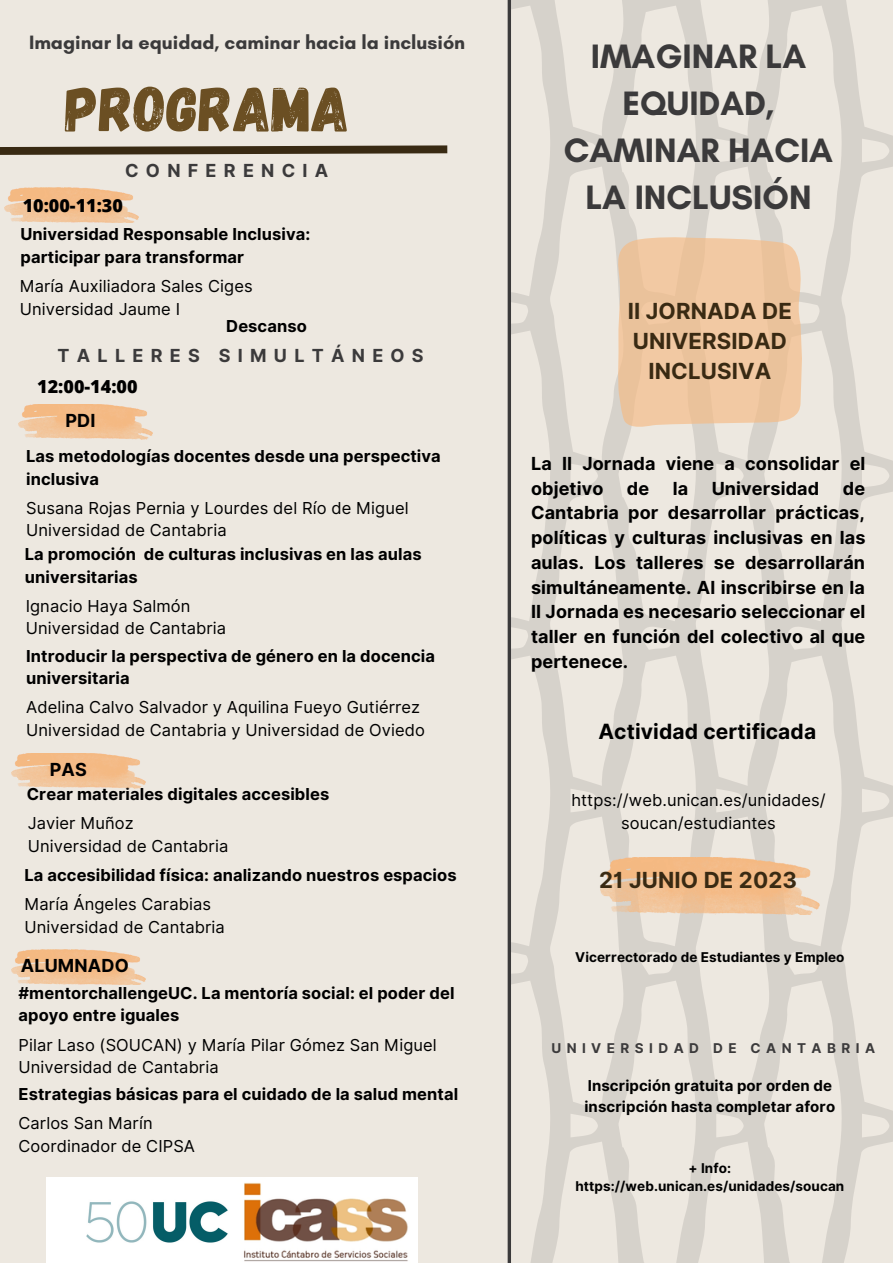
<style>
.page{position:relative;width:893px;height:1264px;background:#fff}
.page>*{position:absolute;margin:0;border:0;box-sizing:border-box;transform-origin:0 0}
.t1{font:63.45px "Gagalin";color:#6b4f23}
.t2{font:700 34.5px/47.2px "Glacial Indifference";color:#3b3a3b;text-align:center}
.t3{font:700 22.2px/30.3px "Inter";letter-spacing:.005em;color:#392a13;text-align:center}
.t4{font:700 21px "Inter";letter-spacing:.005em;color:#000}
.t5{font:700 19.65px "Glacial Indifference";color:#3b3a3b}
.t6{font:700 18px/24.8px "Inter";letter-spacing:.005em;color:#000}
.t7{font:700 18px "Inter";letter-spacing:.405em;color:#3b3a3b}
.t8{font:800 18px "Open Sans";color:#000}
.t9{font:16.5px/22.5px "Inter";letter-spacing:.005em;color:#000;text-align:center}
.t10{font:700 16.5px/22.5px "Inter";letter-spacing:.005em;color:#000}
.t11{font:700 15px/20.2px "Inter";letter-spacing:.005em;color:#000}
.t12{font:700 13.5px "Inter";letter-spacing:.005em;color:#000}
.t13{font:700 13.5px "Inter";letter-spacing:.405em;color:#3b3a3b}
</style>
<div class="page">
<div style="left:0;top:0;width:892px;height:1262px;background:#ede8e0"></div>
<svg style="left:511px;top:0;width:381px;height:1262px"></svg>
<svg style="left:507px;top:0;width:4px;height:1262px;background:#585656"></svg>
<div style="left:617px;top:237px;width:185px;height:190px;background:#f2c9a3"></div>
<img style="left:47px;top:1177px;width:185px;height:85px">
<img style="left:232px;top:1177px;width:186px;height:85px">
<svg style="left:0;top:145px;width:448px;height:10px;background:#5f523e"></svg>
<img style="left:4px;top:188px;width:134px;height:35px">
<img style="left:19px;top:404px;width:133px;height:35px">
<img style="left:12px;top:753px;width:133px;height:35px">
<img style="left:12px;top:950px;width:133px;height:34px">
<img style="left:601px;top:857px;width:218px;height:57px">
<p class="t5" style="left:29px;top:30px;width:437px">Imaginar la equidad, caminar hacia la inclusión</p>
<p class="t2" style="left:564px;top:32px;width:270px">IMAGINAR LA<br>EQUIDAD,<br>CAMINAR HACIA<br>LA INCLUSIÓN</p>
<p class="t1" style="left:65px;top:68px;width:286px">PROGRAMA</p>
<p class="t7" style="left:125px;top:160px;width:205px">CONFERENCIA</p>
<p class="t8" style="left:23px;top:193px;width:102px">10:00-11:30</p>
<p class="t10" style="left:20px;top:223px;width:291px">Universidad Responsable Inclusiva:</p>
<p class="t10" style="left:20px;top:245px;width:225px">participar para transformar</p>
<p class="t9" style="left:20px;top:275px;width:234px">María Auxiliadora Sales Ciges</p>
<p class="t9" style="left:20px;top:297px;width:162px">Universidad Jaume I</p>
<p class="t10" style="left:226px;top:315px;width:82px">Descanso</p>
<p class="t3" style="left:627px;top:295px;width:165px">II JORNADA DE<br>UNIVERSIDAD<br>INCLUSIVA</p>
<p class="t7" style="left:57px;top:344px;width:368px">TALLERES SIMULTÁNEOS</p>
<p class="t8" style="left:37px;top:373px;width:102px">12:00-14:00</p>
<p class="t6" style="left:65px;top:408px;width:31px">PDI</p>
<p class="t10" style="left:26px;top:445px;width:416px">Las metodologías docentes desde una perspectiva inclusiva</p>
<p class="t9" style="left:26px;top:496px;width:384px">Susana Rojas Pernia y Lourdes del Río de Miguel</p>
<p class="t9" style="left:26px;top:519px;width:202px">Universidad de Cantabria</p>
<p class="t10" style="left:25px;top:543px;width:398px">La promoción de culturas inclusivas en las aulas universitarias</p>
<p class="t9" style="left:26px;top:594px;width:166px">Ignacio Haya Salmón</p>
<p class="t9" style="left:26px;top:617px;width:202px">Universidad de Cantabria</p>
<p class="t10" style="left:26px;top:644px;width:410px">Introducir la perspectiva de género en la docencia universitaria</p>
<p class="t9" style="left:26px;top:696px;width:395px">Adelina Calvo Salvador y Aquilina Fueyo Gutiérrez</p>
<p class="t9" style="left:26px;top:718px;width:400px">Universidad de Cantabria y Universidad de Oviedo</p>
<p class="t6" style="left:50px;top:757px;width:39px">PAS</p>
<p class="t10" style="left:27px;top:782px;width:304px">Crear materiales digitales accesibles</p>
<p class="t9" style="left:28px;top:811px;width:107px">Javier Muñoz</p>
<p class="t9" style="left:28px;top:834px;width:202px">Universidad de Cantabria</p>
<p class="t10" style="left:24px;top:863px;width:433px">La accesibilidad física: analizando nuestros espacios</p>
<p class="t9" style="left:24px;top:892px;width:188px">María Ángeles Carabias</p>
<p class="t9" style="left:24px;top:915px;width:202px">Universidad de Cantabria</p>
<p class="t6" style="left:21px;top:953px;width:109px">ALUMNADO</p>
<p class="t10" style="left:19px;top:981px;width:437px">#mentorchallengeUC. La mentoría social: el poder del apoyo entre iguales</p>
<p class="t9" style="left:19px;top:1033px;width:419px">Pilar Laso (SOUCAN) y María Pilar Gómez San Miguel</p>
<p class="t9" style="left:19px;top:1055px;width:202px">Universidad de Cantabria</p>
<p class="t10" style="left:19px;top:1082px;width:441px">Estrategias básicas para el cuidado de la salud mental</p>
<p class="t9" style="left:19px;top:1111px;width:136px">Carlos San Marín</p>
<p class="t9" style="left:19px;top:1134px;width:178px">Coordinador de CIPSA</p>
<p class="t6" style="left:531px;top:451px;width:336px">La II Jornada viene a consolidar el objetivo</p>
<p class="t6" style="left:627px;top:476px;width:24px">de</p>
<p class="t6" style="left:672px;top:476px;width:17px">la</p>
<p class="t6" style="left:711px;top:476px;width:109px">Universidad</p>
<p class="t6" style="left:531px;top:476px;width:336px;text-align:justify;text-indent:312px">de Cantabria por desarrollar prácticas, políticas y culturas inclusivas en las aulas. Los talleres se desarrollarán simultáneamente. Al inscribirse en la II Jornada es necesario seleccionar el taller en función del colectivo al que pertenece.</p>
<p class="t4" style="left:598px;top:719px;width:219px">Actividad certificada</p>
<p class="t9" style="left:571px;top:788px;width:256px">https://web.unican.es/unidades/ soucan/estudiantes</p>
<p class="t3" style="left:599px;top:864px;width:199px">21 JUNIO DE 2023</p>
<p class="t12" style="left:575px;top:949px;width:271px">Vicerrectorado de Estudiantes y Empleo</p>
<p class="t13" style="left:551px;top:1040px;width:325px">UNIVERSIDAD DE CANTABRIA</p>
<p class="t11" style="left:584px;top:1075px;width:252px">Inscripción gratuita por orden de inscripción hasta completar aforo</p>
<p class="t12" style="left:688px;top:1159px;width:44px">+ Info:</p>
<p class="t12" style="left:575px;top:1177px;width:270px">https://web.unican.es/unidades/soucan</p>
</div>
